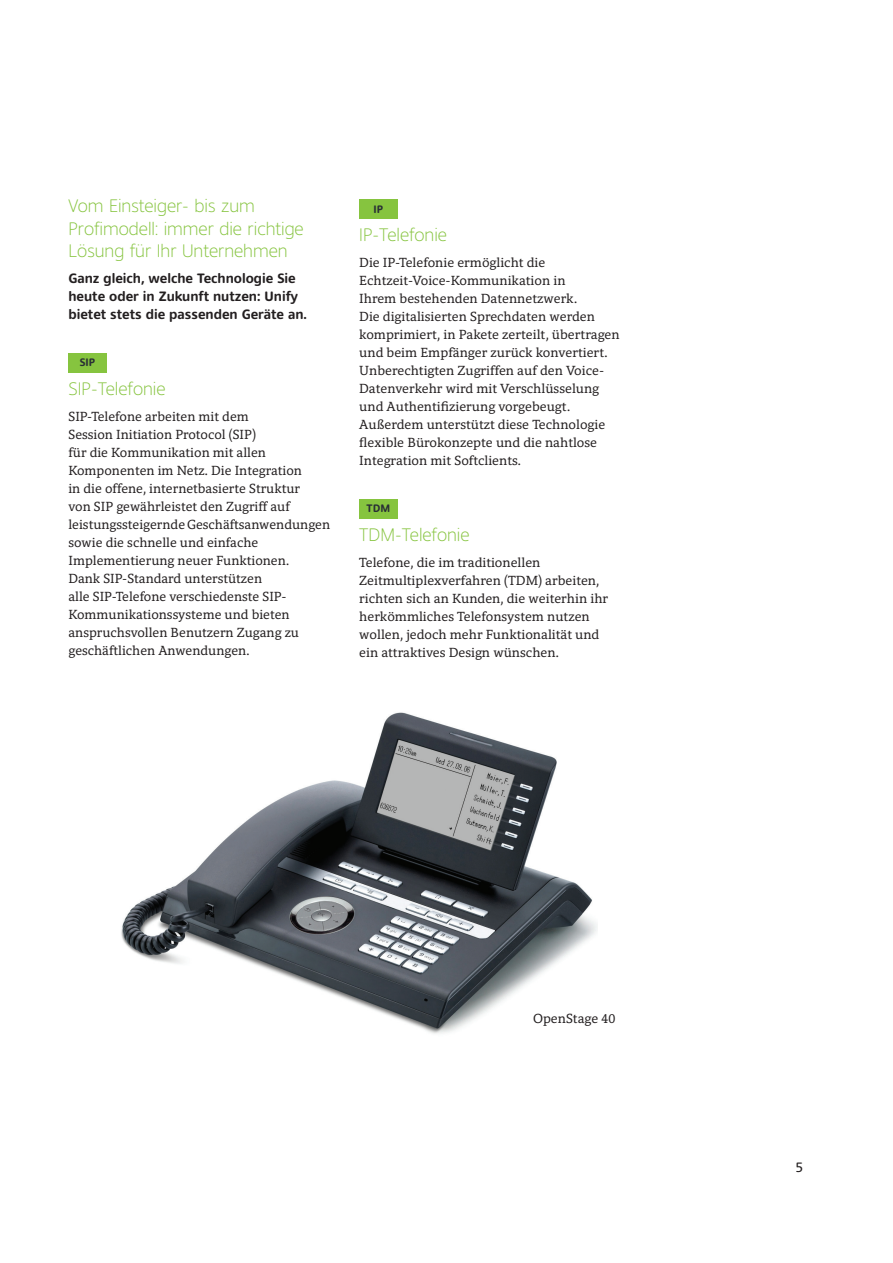
<style>
.page{position:relative;width:893px;height:1263px;background:#fff}
.page>*{position:absolute;margin:0;border:0;box-sizing:border-box;transform-origin:0 0}
.t1{font:300 18px/22.5px "Harmony Sans";color:#86c43f}
.t2{font:13.5px/18px "Harmony Serif";color:#231f20}
.t3{font:700 13.5px/18px "Harmony Sans";color:#231f20}
.t4{font:13.5px "Harmony Sans";color:#231f20}
.t5{font:700 10.8px "Harmony Sans";color:#292f35}
</style>
<div class="page">
<div style="left:68px;top:353px;width:39px;height:19px;background:#86c43f"></div>
<div style="left:359px;top:199px;width:38px;height:20px;background:#86c43f"></div>
<div style="left:359px;top:499px;width:38px;height:19px;background:#86c43f"></div>
<img style="left:121px;top:712px;width:476px;height:322px">
<h1 class="t1" style="left:68px;top:194px;width:237px">Vom Einsteiger- bis zum<br>Profimodell: immer die richtige<br>Lösung für Ihr Unternehmen</h1>
<p class="t3" style="left:68px;top:269px;width:240px">Ganz gleich, welche Technologie Sie heute oder in Zukunft nutzen: Unify bietet stets die passenden Geräte an.</p>
<p class="t5" style="left:80px;top:356px;width:17px">SIP</p>
<h1 class="t1" style="left:68px;top:377px;width:99px">SIP-Telefonie</h1>
<p class="t2" style="left:68px;top:407px;width:263px">SIP-Telefone arbeiten mit dem<br>Session Initiation Protocol (SIP)<br>für die Kommunikation mit allen Komponenten im Netz. Die Integration<br>in die offene, internetbasierte Struktur<br>von SIP gewährleistet den Zugriff auf leistungssteigernde Geschäftsanwendungen sowie die schnelle und einfache Implementierung neuer Funktionen.<br>Dank SIP-Standard unterstützen<br>alle SIP-Telefone verschiedenste SIP-Kommunikationssysteme und bieten anspruchsvollen Benutzern Zugang zu geschäftlichen Anwendungen.</p>
<p class="t5" style="left:374px;top:202px;width:11px">IP</p>
<h1 class="t1" style="left:359px;top:223px;width:89px">IP-Telefonie</h1>
<p class="t2" style="left:359px;top:254px;width:262px">Die IP-Telefonie ermöglicht die Echtzeit-Voice-Kommunikation in<br>Ihrem bestehenden Datennetzwerk.<br>Die digitalisierten Sprechdaten werden komprimiert, in Pakete zerteilt, übertragen und beim Empfänger zurück konvertiert.<br>Unberechtigten Zugriffen auf den Voice-Datenverkehr wird mit Verschlüsselung und Authentifizierung vorgebeugt.<br>Außerdem unterstützt diese Technologie flexible Bürokonzepte und die nahtlose Integration mit Softclients.</p>
<p class="t5" style="left:367px;top:502px;width:25px">TDM</p>
<h1 class="t1" style="left:359px;top:523px;width:112px">TDM-Telefonie</h1>
<p class="t2" style="left:359px;top:553px;width:250px">Telefone, die im traditionellen Zeitmultiplexverfahren (TDM) arbeiten, richten sich an Kunden, die weiterhin ihr herkömmliches Telefonsystem nutzen wollen, jedoch mehr Funktionalität und ein attraktives Design wünschen.</p>
<p class="t2" style="left:533px;top:1010px;width:84px">OpenStage 40</p>
<p class="t4" style="left:795px;top:1158px;width:9px">5</p>
</div>
